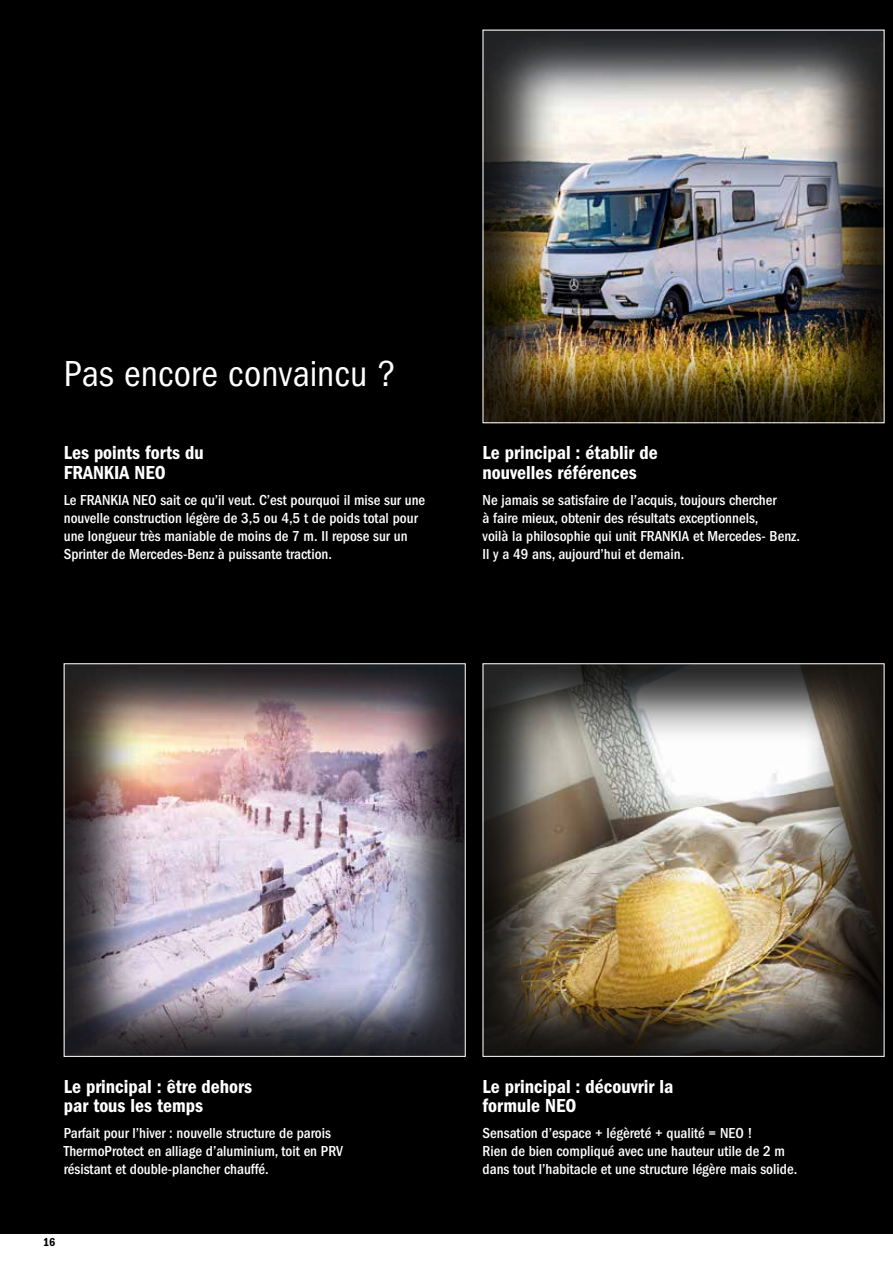
<style>
.page{position:relative;width:893px;height:1263px;background:#fff}
.page>*{position:absolute;margin:0;border:0;box-sizing:border-box;transform-origin:0 0}
.t1{font:condensed 37.5px "Franklin Gothic";color:#fff}
.t2{font:600 condensed 19.5px/19.5px "Franklin Gothic";color:#fff}
.t3{font:500 condensed 15px/18px "Franklin Gothic";color:#fff}
.t4{font:600 condensed 12px "Franklin Gothic";color:#000}
</style>
<div class="page">
<div style="left:0;top:0;width:893px;height:1233px;background:#000"></div>
<div style="left:63px;top:661px;width:405px;height:397px;background:#000;opacity:.85"></div>
<div style="left:482px;top:28px;width:405px;height:396px;background:#000;opacity:.85"></div>
<div style="left:481px;top:661px;width:405px;height:397px;background:#000;opacity:.85"></div>
<div style="left:64px;top:663px;width:402px;height:394px;border:1px solid #fff"></div>
<div style="left:483px;top:663px;width:401px;height:394px;border:1px solid #fff"></div>
<h1 class="t1" style="left:64px;top:352px;width:334px">Pas encore convaincu ?</h1>
<h2 class="t2" style="left:64px;top:443px;width:141px">Les points forts du<br>FRANKIA NEO</h2>
<p class="t3" style="left:64px;top:491px;width:363px">Le FRANKIA NEO sait ce qu’il veut. C’est pourquoi il mise sur une nouvelle construction légère de 3,5 ou 4,5 t de poids total pour une longueur très maniable de moins de 7 m. Il repose sur un Sprinter de Mercedes-Benz à puissante traction.</p>
<h2 class="t2" style="left:483px;top:443px;width:177px">Le principal : établir de nouvelles références</h2>
<p class="t3" style="left:483px;top:491px;width:319px">Ne jamais se satisfaire de l’acquis, toujours chercher<br>à faire mieux, obtenir des résultats exceptionnels,<br>voilà la philosophie qui unit FRANKIA et Mercedes- Benz.<br>Il y a 49 ans, aujourd’hui et demain.</p>
<h2 class="t2" style="left:64px;top:1076px;width:190px">Le principal : être dehors par tous les temps</h2>
<p class="t3" style="left:64px;top:1124px;width:281px">Parfait pour l’hiver : nouvelle structure de parois<br>ThermoProtect en alliage d’aluminium, toit en PRV résistant et double-plancher chauffé.</p>
<p class="t4" style="left:43px;top:1235px;width:14px">16</p>
<h2 class="t2" style="left:483px;top:1076px;width:192px">Le principal : découvrir la formule NEO</h2>
<p class="t3" style="left:483px;top:1124px;width:316px">Sensation d’espace + légèreté + qualité = NEO !<br>Rien de bien compliqué avec une hauteur utile de 2 m dans tout l’habitacle et une structure légère mais solide.</p>
</div>
